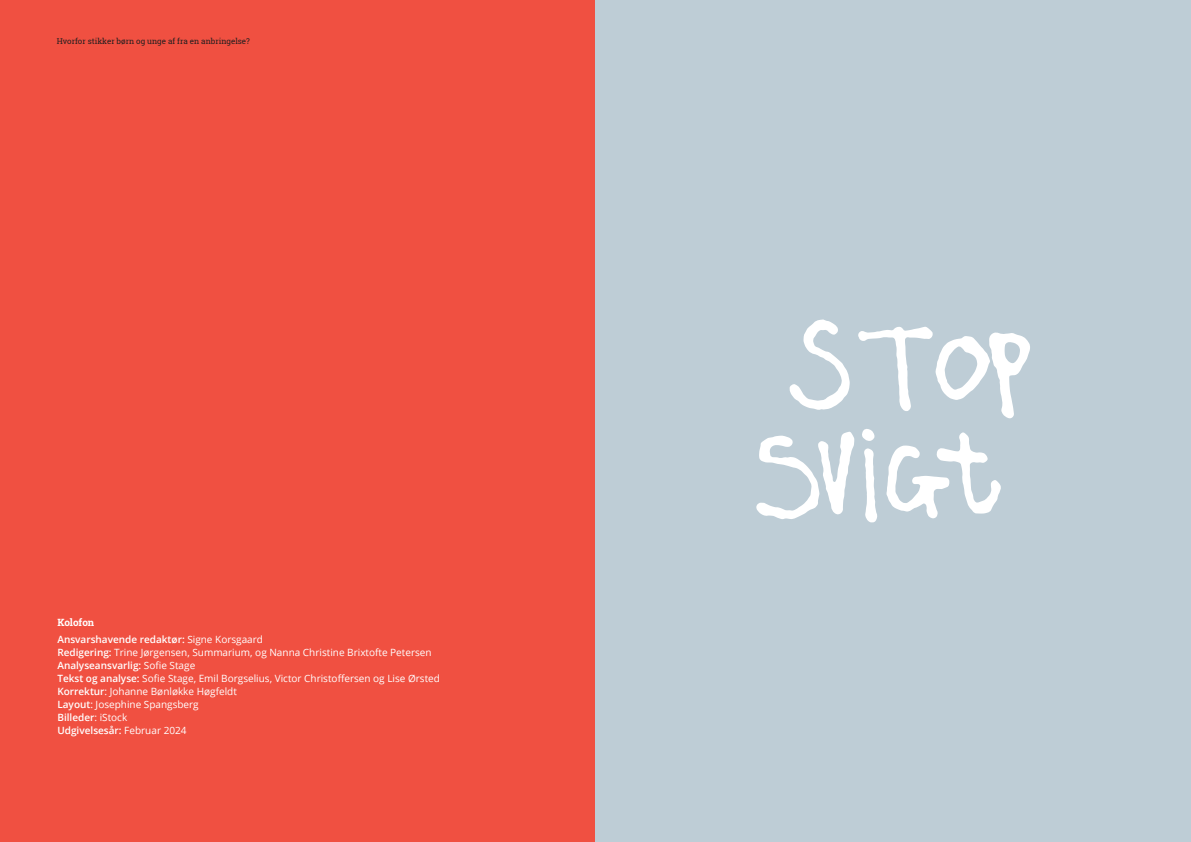
<style>
.page{position:relative;width:1191px;height:842px;background:#fff}
.page>*{position:absolute;margin:0;border:0;box-sizing:border-box;transform-origin:0 0}
.t1{font:10px "Open Sans";color:#fff}
.t2{font:600 10px "Open Sans";color:#fff}
.Overskrift_2__brødtekst{font:700 10px "Roboto Slab";letter-spacing:-.005em;color:#fff}
.t3{font:8px "Roboto Slab";color:#231f20}
.s1{font-weight:400}
.s2{font-weight:600}
</style>
<div class="page">
<div style="left:0;top:0;width:595px;height:842px;background:#f05041"></div>
<div style="left:595px;top:0;width:596px;height:842px;background:#becdd6"></div>
<svg style="left:789px;top:319px;width:60px;height:91px"></svg>
<svg style="left:886px;top:432px;width:115px;height:87px"></svg>
<svg style="left:756px;top:431px;width:98px;height:88px"></svg>
<svg style="left:858px;top:326px;width:172px;height:92px"></svg>
<svg style="left:864px;top:448px;width:13px;height:74px"></svg>
<svg style="left:862px;top:429px;width:12px;height:12px"></svg>
<p class="t3" style="left:57px;top:36px;width:195px">Hvorfor stikker børn og unge af fra en anbringelse?</p>
<p class="Overskrift_2__brødtekst" style="left:57px;top:615px;width:38px">Kolofon</p>
<p class="t2" style="left:57px;top:632px;width:207px">Ansvarshavende redaktør: <span class="s1">Signe Korsgaard</span></p>
<p class="t1" style="left:57px;top:645px;width:376px"><span class="s2">Redigering:</span> Trine Jørgensen, Summarium, og Nanna Christine Brixtofte Petersen</p>
<p class="t2" style="left:57px;top:658px;width:139px">Analyseansvarlig: <span class="s1">Sofie Stage</span></p>
<p class="t1" style="left:57px;top:671px;width:384px"><span class="s2">Tekst og analyse:</span> Sofie Stage, Emil Borgselius, Victor Christoffersen og Lise Ørsted</p>
<p class="t1" style="left:57px;top:684px;width:181px"><span class="s2">Korrektur</span>: Johanne Bønløkke Høgfeldt</p>
<p class="t1" style="left:57px;top:697px;width:143px"><span class="s2">Layout</span>: Josephine Spangsberg</p>
<p class="t2" style="left:57px;top:710px;width:71px">Billeder<span class="s1">: iStock</span></p>
<p class="t2" style="left:57px;top:723px;width:131px">Udgivelsesår: <span class="s1">Februar 2024</span></p>
</div>
